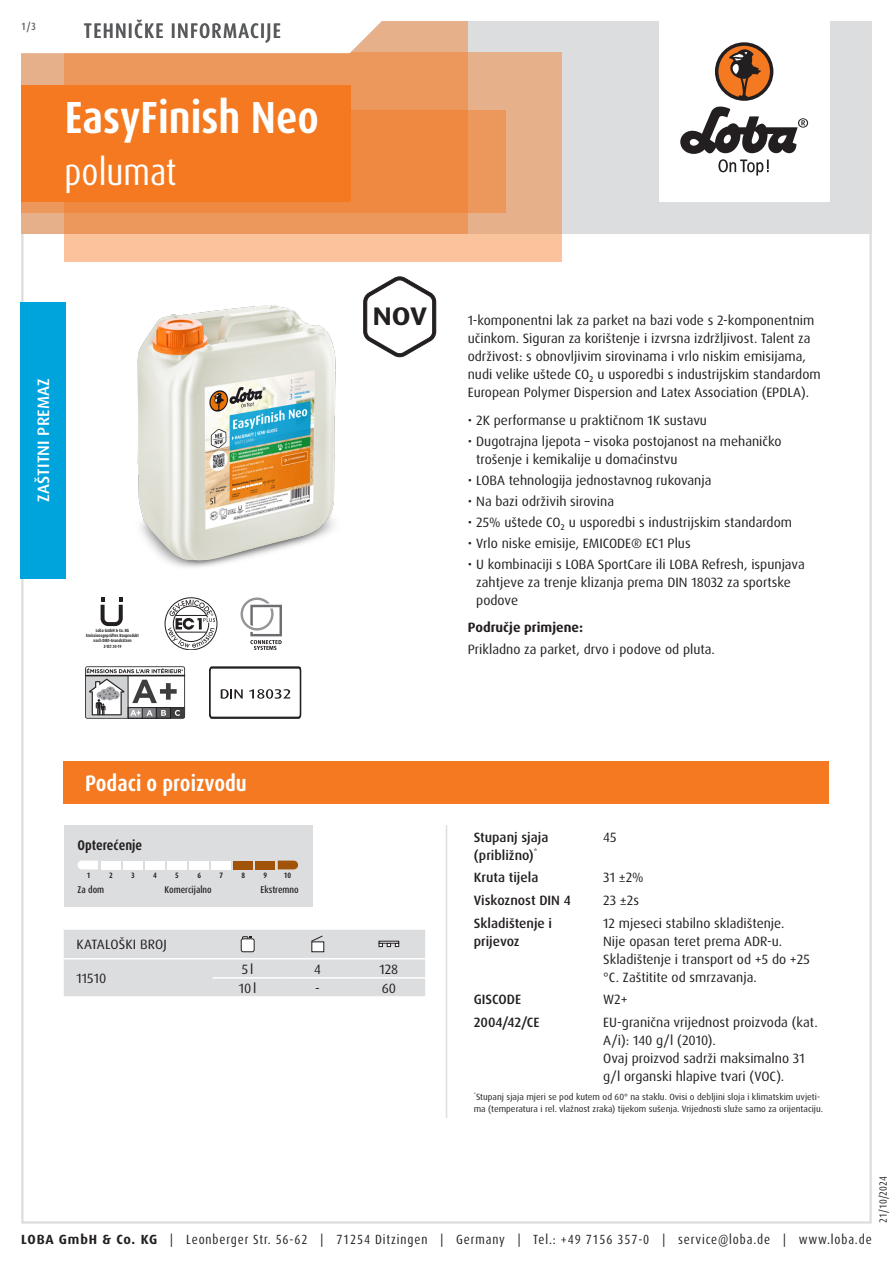
<style>
.page{position:relative;width:893px;height:1263px;background:#fff}
.page>*{position:absolute;margin:0;border:0;box-sizing:border-box;transform-origin:0 0}
.Produktname_weiss{font:700 condensed 45px "Dax Pro";color:#fff}
.Variante_weiss{font:condensed 37.5px "Dax Pro";color:#fff}
.Logos_Hinweis_Neuheit{font:700 expanded 25.5px "Dax Pro";color:#231f20}
.Abschnitt{font:700 condensed 22.5px "Dax Pro";color:#fff}
.TI{font:500 condensed 21px "Dax Pro";letter-spacing:.06em;color:#57585a}
.Produktart_Versiegelung{font:500 16.5px "Dax Pro";letter-spacing:.01em;color:#fff}
.skala_name{font:700 condensed 14.1px "Dax Pro";color:#231f20}
.Text{font:13.5px/18px "Dax Pro";color:#231f20}
.Text_ohne_Silbentrennung{font:13.5px/18px "Dax Pro";color:#231f20}
.Text_Medium{font:500 13.5px/18px "Dax Pro";color:#231f20}
.Text_Bold{font:700 13.5px "Dax Pro";color:#231f20}
.Text_Großbuchstaben{font:13.5px "Dax Pro";letter-spacing:.01em;color:#231f20}
.Text_zentriert{font:13.5px "Dax Pro";color:#231f20}
.t1{font:condensed 13.35px "Dax Pro";letter-spacing:.065em;color:#231f20}
.t2{font:condensed 10.5px "Dax Pro";color:#231f20}
.t3{font:500 condensed 10.5px "Dax Pro";color:#57585a}
.skala_desc_middle{font:500 condensed 9.75px "Dax Pro";color:#231f20}
.skala_desc_right{font:500 condensed 9.75px "Dax Pro";color:#231f20}
.skala_desc_left{font:500 condensed 9.75px "Dax Pro";color:#231f20}
.Footnote{font:9px/12px "Dax Pro";color:#231f20}
.skala_number{font:700 condensed 7.8px "Dax Pro";color:#231f20}
.t4{font:700 4.5px/5.2px "Dax Pro";color:#231f20;text-align:center;scale:.82 1}
.s1{font-weight:700;font-stretch:normal}
</style>
<div class="page">
<hr style="left:446px;top:825px;width:1px;height:293px;background:#dcdddf">
<svg style="left:64px;top:929px;width:361px;height:68px;background:#dcdddf"></svg>
<div style="left:64px;top:825px;width:249px;height:82px;background:#dcdddf"></div>
<svg style="left:78px;top:860px;width:20px;height:9px"></svg>
<div style="left:101px;top:860px;width:20px;height:9px;background:#fff"></div>
<div style="left:123px;top:860px;width:20px;height:9px;background:#fff"></div>
<div style="left:145px;top:860px;width:20px;height:9px;background:#fff"></div>
<div style="left:167px;top:860px;width:20px;height:9px;background:#fff"></div>
<div style="left:189px;top:860px;width:20px;height:9px;background:#fff"></div>
<div style="left:212px;top:860px;width:19px;height:9px;background:#fff"></div>
<div style="left:234px;top:860px;width:19px;height:9px;background:#a15409"></div>
<div style="left:256px;top:860px;width:19px;height:9px;background:#a15409"></div>
<svg style="left:278px;top:860px;width:20px;height:9px"></svg>
<div style="left:64px;top:761px;width:765px;height:43px;background:#f47921"></div>
<svg style="left:101px;top:597px;width:22px;height:29px"></svg>
<svg style="left:165px;top:597px;width:52px;height:53px"></svg>
<svg style="left:241px;top:597px;width:41px;height:53px"></svg>
<svg style="left:85px;top:666px;width:100px;height:53px"></svg>
<svg style="left:209px;top:667px;width:92px;height:51px"></svg>
<img style="left:137px;top:305px;width:265px;height:263px">
<div style="left:20px;top:302px;width:46px;height:276px;background:#00a4dc"></div>
<div style="left:21px;top:21px;width:851px;height:213px;background:#dcdddf"></div>
<div style="left:659px;top:0;width:170px;height:202px;background:#fff"></div>
<svg style="left:680px;top:106px;width:128px;height:70px"></svg>
<div style="left:715px;top:42px;width:58px;height:59px;background:#231f20;border-radius:50%"></div>
<svg style="left:718px;top:45px;width:52px;height:52px"></svg>
<div style="left:64px;top:52px;width:497px;height:209px;background:linear-gradient(to right,#fec79f,#efb992)"></div>
<div style="left:21px;top:111px;width:485px;height:102px;background:#ec975b"></div>
<svg style="left:21px;top:21px;width:447px;height:213px;background:#ec9355"></svg>
<svg style="left:21px;top:21px;width:411px;height:34px;background:#faede4"></svg>
<div style="left:21px;top:85px;width:330px;height:117px;background:#f47921"></div>
<svg style="left:363px;top:276px;width:73px;height:81px"></svg>
<p class="t3" style="left:21px;top:19px;width:16px">1/3</p>
<p class="TI" style="left:84px;top:17px;width:198px">TEHNIČKE INFORMACIJE</p>
<p class="Produktname_weiss" style="left:65px;top:89px;width:256px">EasyFinish Neo</p>
<p class="Variante_weiss" style="left:65px;top:148px;width:114px">polumat</p>
<p class="Produktart_Versiegelung" style="left:33px;top:502px;width:125px;rotate:-90deg">ZAŠTITNI PREMAZ</p>
<p class="t4" style="left:86px;top:628px;width:66px">Loba GmbH &amp; Co. KG<br>Emissionsgeprüftes Bauprodukt nach DIBt-Grundsätzen<br>Z-157.10-19</p>
<p class="Logos_Hinweis_Neuheit" style="left:373px;top:300px;width:56px">NOV</p>
<p class="Text" style="left:468px;top:312px;width:354px">1-komponentni lak za parket na bazi vode s 2-komponentnim učinkom. Siguran za korištenje i izvrsna izdržljivost. Talent za održivost: s obnovljivim sirovinama i vrlo niskim emisijama, nudi velike uštede CO₂ u usporedbi s industrijskim standardom European Polymer Dispersion and Latex Association (EPDLA).</p>
<p class="Text" style="left:468px;top:411px;width:241px">• 2K performanse u praktičnom 1K sustavu</p>
<p class="Text" style="left:476px;top:432px;width:307px;text-indent:-9px">• Dugotrajna ljepota – visoka postojanost na mehaničko trošenje i kemikalije u domaćinstvu</p>
<p class="Text" style="left:468px;top:471px;width:245px">• LOBA tehnologija jednostavnog rukovanja</p>
<p class="Text" style="left:468px;top:492px;width:148px">• Na bazi održivih sirovina</p>
<p class="Text" style="left:468px;top:513px;width:326px">• 25% uštede CO₂ u usporedbi s industrijskim standardom</p>
<p class="Text" style="left:468px;top:534px;width:224px">• Vrlo niske emisije, EMICODE® EC1 Plus</p>
<p class="Text" style="left:476px;top:555px;width:330px;text-indent:-9px">• U kombinaciji s LOBA SportCare ili LOBA Refresh, ispunjava zahtjeve za trenje klizanja prema DIN 18032 za sportske podove</p>
<p class="Text_Bold" style="left:468px;top:619px;width:117px">Područje primjene:</p>
<p class="Text" style="left:468px;top:640px;width:249px">Prikladno za parket, drvo i podove od pluta.</p>
<p class="Abschnitt" style="left:85px;top:769px;width:163px">Podaci o proizvodu</p>
<p class="skala_name" style="left:78px;top:836px;width:66px">Opterećenje</p>
<p class="skala_number" style="left:87px;top:871px;width:5px">1</p>
<p class="skala_number" style="left:109px;top:871px;width:5px">2</p>
<p class="skala_number" style="left:131px;top:871px;width:5px">3</p>
<p class="skala_number" style="left:153px;top:871px;width:5px">4</p>
<p class="skala_number" style="left:175px;top:871px;width:5px">5</p>
<p class="skala_number" style="left:197px;top:871px;width:5px">6</p>
<p class="skala_number" style="left:219px;top:871px;width:5px">7</p>
<p class="skala_number" style="left:241px;top:871px;width:5px">8</p>
<p class="skala_number" style="left:264px;top:871px;width:5px">9</p>
<p class="skala_number" style="left:284px;top:871px;width:9px">10</p>
<p class="skala_desc_left" style="left:78px;top:883px;width:28px">Za dom</p>
<p class="skala_desc_middle" style="left:165px;top:883px;width:49px">Komercijalno</p>
<p class="skala_desc_right" style="left:261px;top:883px;width:40px">Ekstremno</p>
<p class="Text_Großbuchstaben" style="left:77px;top:936px;width:92px">KATALOŠKI BROJ</p>
<p class="Text" style="left:77px;top:969px;width:31px">11510</p>
<p class="Text_zentriert" style="left:242px;top:960px;width:13px">5l</p>
<p class="Text_zentriert" style="left:314px;top:960px;width:8px">4</p>
<p class="Text_zentriert" style="left:379px;top:960px;width:20px">128</p>
<p class="Text_zentriert" style="left:239px;top:979px;width:19px">10l</p>
<p class="Text_zentriert" style="left:315px;top:979px;width:6px">-</p>
<p class="Text_zentriert" style="left:382px;top:979px;width:16px">60</p>
<p class="Text_Medium" style="left:474px;top:828px;width:76px">Stupanj sjaja (približno)<sup>*</sup></p>
<p class="Text_ohne_Silbentrennung" style="left:603px;top:828px;width:15px">45</p>
<p class="Text_Medium" style="left:474px;top:869px;width:66px">Kruta tijela</p>
<p class="Text_ohne_Silbentrennung" style="left:603px;top:869px;width:42px">31 ±2%</p>
<p class="Text_Medium" style="left:474px;top:891px;width:98px">Viskoznost DIN 4</p>
<p class="Text_ohne_Silbentrennung" style="left:603px;top:891px;width:37px">23 ±2s</p>
<p class="Text_Medium" style="left:474px;top:914px;width:80px">Skladištenje i prijevoz</p>
<p class="Text_ohne_Silbentrennung" style="left:603px;top:914px;width:183px">12 mjeseci stabilno skladištenje.</p>
<p class="Text_ohne_Silbentrennung" style="left:603px;top:932px;width:181px">Nije opasan teret prema ADR-u.</p>
<p class="Text_ohne_Silbentrennung" style="left:603px;top:950px;width:208px">Skladištenje i transport od +5 do +25 °C. Zaštitite od smrzavanja.</p>
<p class="Text_Medium" style="left:474px;top:990px;width:49px">GISCODE</p>
<p class="Text_ohne_Silbentrennung" style="left:603px;top:990px;width:26px">W2+</p>
<p class="Text_Medium" style="left:474px;top:1013px;width:67px">2004/42/CE</p>
<p class="Text_ohne_Silbentrennung" style="left:603px;top:1013px;width:216px">EU-granična vrijednost proizvoda (kat.<br>A/i): 140 g/l (2010).</p>
<p class="Text_ohne_Silbentrennung" style="left:603px;top:1049px;width:203px">Ovaj proizvod sadrži maksimalno 31 g/l organski hlapive tvari (VOC).</p>
<p class="Footnote" style="left:474px;top:1091px;width:351px"><sup>*</sup>Stupanj sjaja mjeri se pod kutem od 60° na staklu. Ovisi o debljini sloja i klimatskim uvjeti&shy;ma (temperatura i rel. vlažnost zraka) tijekom sušenja. Vrijednosti služe samo za orijentaciju.</p>
<p class="t2" style="left:876px;top:1222px;width:48px;rotate:-90deg">21/10/2024</p>
<p class="t1" style="left:21px;top:1230px;width:852px"><span class="s1">LOBA GmbH &amp; Co. KG</span> | Leonberger Str. 56-62 | 71254 Ditzingen | Germany | Tel.: +49 7156 357-0 | service@loba.de | www.loba.de</p>
</div>
